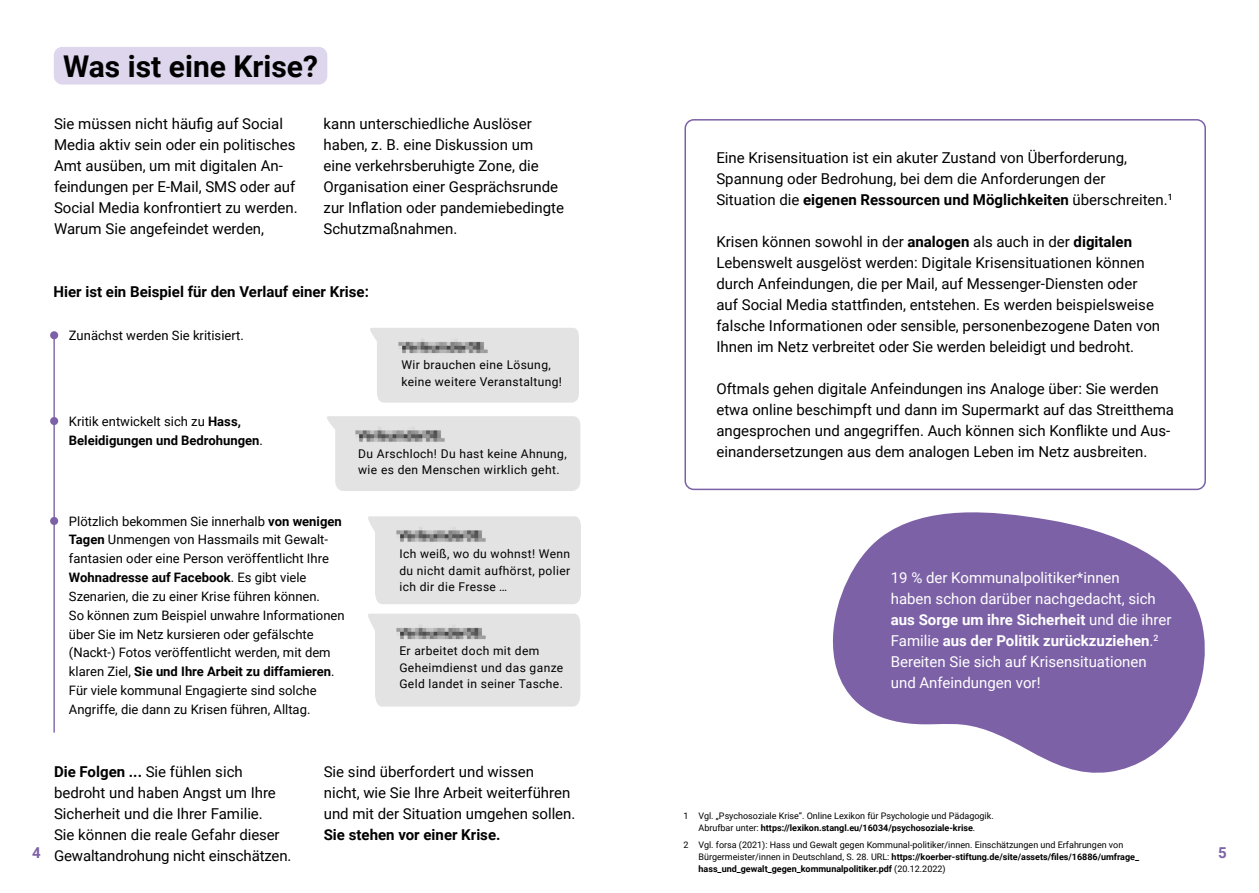
<style>
.page{position:relative;width:1259px;height:893px;background:#fff}
.page>*{position:absolute;margin:0;border:0;box-sizing:border-box;transform-origin:0 0}
.t1{font:700 30px "Roboto";color:#000}
.t2{font:15px/21px "Roboto";color:#000}
.t3{font:15px/21px "Roboto";color:#fff}
.t4{font:700 15px "Roboto";color:#000}
.t5{font:700 15px "Roboto";color:#7c61a7}
.t6{font:13.05px/18.8px "Roboto";color:#000}
.t7{font:700 13.05px/18.8px "Roboto";color:#000}
.t8{font:12px/16.6px "Roboto";letter-spacing:.03em;color:#000}
.t9{font:9px/12px "Roboto";color:#000;text-align:center}
.s1{font-weight:400}
.s2{font-weight:700}
</style>
<div class="page">
<div style="left:370px;top:328px;width:209px;height:75px;background:#e3e3e3"></div>
<img style="left:397px;top:328px;width:97px;height:37px">
<div style="left:327px;top:416px;width:254px;height:75px;background:#e3e3e3"></div>
<img style="left:354px;top:416px;width:97px;height:38px">
<div style="left:368px;top:516px;width:213px;height:88px;background:#e3e3e3"></div>
<img style="left:395px;top:516px;width:97px;height:38px">
<div style="left:368px;top:614px;width:213px;height:93px;background:#e3e3e3"></div>
<img style="left:395px;top:613px;width:97px;height:38px">
<div style="left:54px;top:47px;width:273px;height:38px;background:#ddd6ec;border-radius:9px"></div>
<div style="left:684px;top:119px;width:522px;height:371px;border:2px solid #7c61a7;border-radius:9px"></div>
<svg style="left:832px;top:512px;width:373px;height:261px;fill:#7c61a7"></svg>
<hr style="left:53px;top:335px;width:2px;height:398px;background:#7c61a7">
<div style="left:50px;top:331px;width:8px;height:8px;background:#7c61a7;border-radius:50%"></div>
<div style="left:50px;top:417px;width:8px;height:8px;background:#7c61a7;border-radius:50%"></div>
<div style="left:50px;top:517px;width:8px;height:8px;background:#7c61a7;border-radius:50%"></div>
<h1 class="t1" style="left:63px;top:45px;width:256px">Was ist eine Krise?</h1>
<p class="t2" style="left:54px;top:113px;width:245px">Sie müssen nicht häufig auf Social Media aktiv sein oder ein politisches Amt ausüben, um mit digitalen An&shy;feindungen per E-Mail, SMS oder auf Social Media konfrontiert zu werden.<br>Warum Sie angefeindet werden,</p>
<p class="t2" style="left:323px;top:113px;width:242px">kann unterschiedliche Auslöser haben, z. B. eine Diskussion um eine verkehrsberuhigte Zone, die<br>Organisation einer Gesprächsrunde zur Inflation oder pandemiebedingte<br>Schutzmaßnahmen.</p>
<p class="t4" style="left:53px;top:281px;width:317px">Hier ist ein Beispiel für den Verlauf einer Krise:</p>
<p class="t6" style="left:69px;top:326px;width:176px">Zunächst werden Sie kritisiert.</p>
<p class="t7" style="left:69px;top:411px;width:195px"><span class="s1">Kritik entwickelt sich zu</span> Hass,<br>Beleidigungen und Bedrohungen<span class="s1">.</span></p>
<p class="t8" style="left:401px;top:356px;width:162px">Wir brauchen eine Lösung, keine weitere Veranstaltung!</p>
<p class="t8" style="left:358px;top:445px;width:210px">Du Arschloch! Du hast keine Ahnung, wie es den Menschen wirklich geht.</p>
<p class="t6" style="left:69px;top:511px;width:277px">Plötzlich bekommen Sie innerhalb <span class="s2">von wenigen Tagen</span> Unmengen von Hassmails mit Gewalt&shy;fantasien oder eine Person veröffentlicht Ihre <span class="s2">Wohnadresse auf Facebook</span>. Es gibt viele Szenarien, die zu einer Krise führen können.<br>So können zum Beispiel unwahre Informationen über Sie im Netz kursieren oder gefälschte (Nackt-) Fotos veröffentlicht werden, mit dem klaren Ziel, <span class="s2">Sie und Ihre Arbeit zu diffamieren</span>.<br>Für viele kommunal Engagierte sind solche Angriffe, die dann zu Krisen führen, Alltag.</p>
<p class="t8" style="left:399px;top:545px;width:172px;text-align:justify">Ich weiß, wo du wohnst! Wenn du nicht damit aufhörst, polier ich dir die Fresse …</p>
<p class="t8" style="left:399px;top:642px;width:165px">Er arbeitet doch mit dem<br>Geheimdienst und das ganze<br>Geld landet in seiner Tasche.</p>
<p class="t5" style="left:32px;top:842px;width:10px">4</p>
<p class="t2" style="left:54px;top:761px;width:239px"><span class="s2">Die Folgen ...</span> Sie fühlen sich bedroht und haben Angst um Ihre Sicherheit und die Ihrer Familie.<br>Sie können die reale Gefahr dieser Gewaltandrohung nicht einschätzen.</p>
<p class="t2" style="left:324px;top:761px;width:253px">Sie sind überfordert und wissen<br>nicht, wie Sie Ihre Arbeit weiterführen und mit der Situation umgehen sollen.</p>
<p class="t4" style="left:324px;top:824px;width:178px">Sie stehen vor einer Krise.</p>
<p class="t2" style="left:716px;top:147px;width:458px">Eine Krisensituation ist ein akuter Zustand von Überforderung,<br>Spannung oder Bedrohung, bei dem die Anforderungen der<br>Situation die <span class="s2">eigenen Ressourcen und Möglichkeiten</span> überschreiten.<sup>1</sup></p>
<p class="t2" style="left:716px;top:231px;width:445px">Krisen können sowohl in der <span class="s2">analogen</span> als auch in der <span class="s2">digitalen </span>Lebenswelt ausgelöst werden: Digitale Krisensituationen können durch Anfeindungen, die per Mail, auf Messenger-Diensten oder auf Social Media stattfinden, entstehen. Es werden beispielsweise falsche Informationen oder sensible, personenbezogene Daten von Ihnen im Netz verbreitet oder Sie werden beleidigt und bedroht.</p>
<p class="t2" style="left:716px;top:378px;width:459px">Oftmals gehen digitale Anfeindungen ins Analoge über: Sie werden etwa online beschimpft und dann im Supermarkt auf das Streitthema angesprochen und angegriffen. Auch können sich Konflikte und Aus&shy;einandersetzungen aus dem analogen Leben im Netz ausbreiten.</p>
<p class="t3" style="left:891px;top:567px;width:282px">19 % der Kommunalpolitiker*innen<br>haben schon darüber nachgedacht, sich <span class="s2">aus Sorge um ihre Sicherheit</span> und die ihrer Familie <span class="s2">aus der Politik zurückzuziehen</span>.<sup>2<br></sup>Bereiten Sie sich auf Krisensituationen und Anfeindungen vor!</p>
<p class="t9" style="left:683px;top:810px;width:312px">1 Vgl. „Psychosoziale Krise“. Online Lexikon für Psychologie und Pädagogik.<br>Abrufbar unter: <span class="s2">https://lexikon.stangl.eu/16034/psychosoziale-krise</span>.</p>
<p class="t9" style="left:698px;top:838px;width:442px;text-align:left;text-indent:-15px">2 Vgl. forsa (2021): Hass und Gewalt gegen Kommunal-politiker/innen. Einschätzungen und Erfahrungen von<br>Bürgermeister/innen in Deutschland, S. 28. URL: <span class="s2">https://koerber-stiftung.de/site/assets/files/16886/umfrage_ hass_und_gewalt_gegen_kommunalpolitiker.pdf</span> (20.12.2022)</p>
<p class="t5" style="left:1218px;top:842px;width:10px">5</p>
</div>
